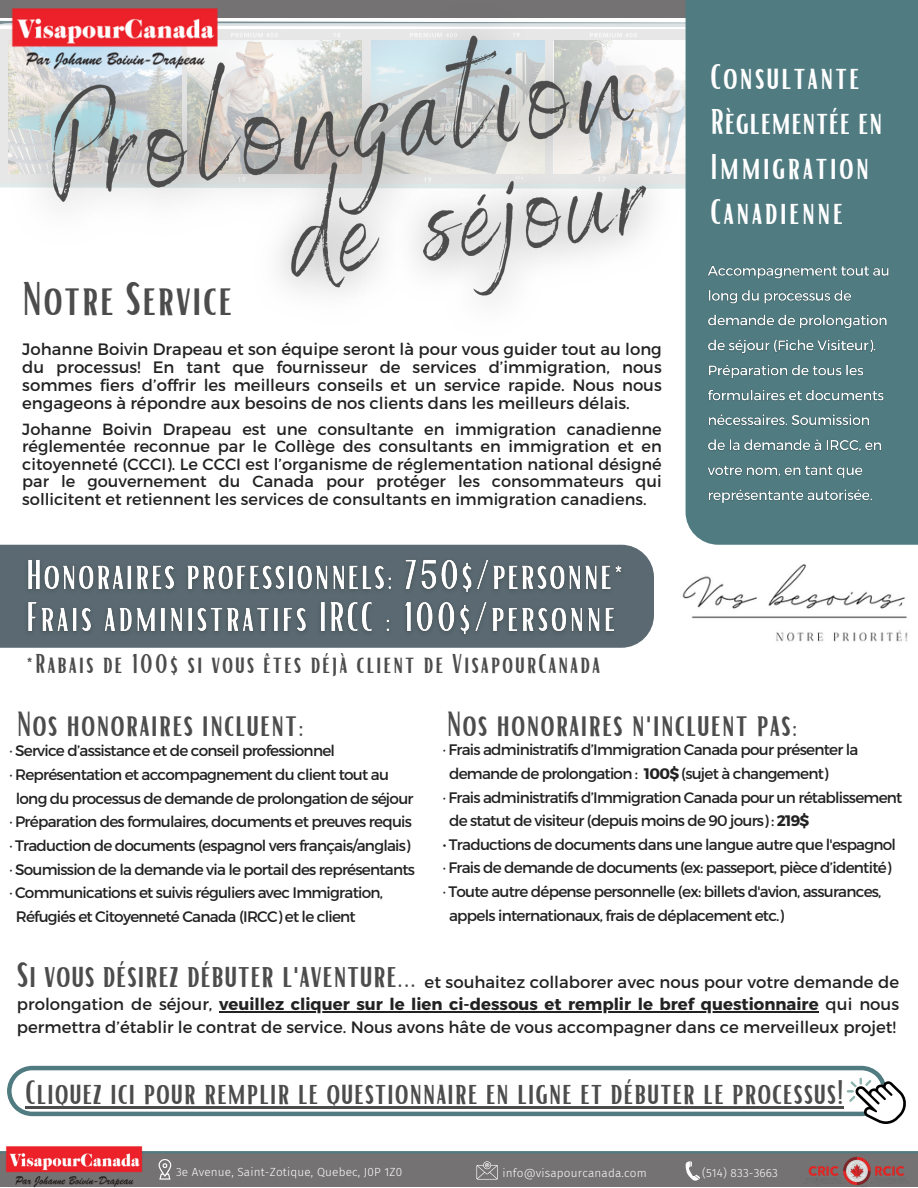
<style>
.page{position:relative;width:918px;height:1188px;background:#fff}
.page>*{position:absolute;margin:0;border:0;box-sizing:border-box;transform-origin:0 0}
.t1{font:46.05px "Bright";letter-spacing:.03em;color:#4c4c4c}
.t2{font:34.8px/45px "Bright";letter-spacing:.05em;color:#fff}
.t3{font:34.5px "Bright";letter-spacing:.015em;color:#4c4c4c}
.t4{font:34.05px "Bright";letter-spacing:.03em;color:#4c4c4c}
.t5{font:33px "Bright";letter-spacing:.025em;color:#4c4c4c}
.t6{font:26.55px "Bright";letter-spacing:.07em;color:#4c4c4c}
.t7{font:16.5px/18.1px "Montserrat";color:#222;text-align:justify}
.t8{font:16.2px/17.5px "Montserrat";color:#222;text-align:justify}
.t9{font:15.3px "Montserrat";letter-spacing:-.05em;color:#222}
.t10{font:300 11.7px "Fira Sans";letter-spacing:.015em;color:#fff}
.t11{font:300 9.75px "Fira Sans";letter-spacing:.015em;color:#fff}
.s1{font-weight:700}
</style>
<div class="page">
<div style="left:0;top:1153px;width:918px;height:34px;background:#747272"></div>
<svg style="left:476px;top:1161px;width:22px;height:18px"></svg>
<svg style="left:686px;top:1161px;width:14px;height:20px"></svg>
<svg style="left:159px;top:1159px;width:12px;height:20px"></svg>
<img style="left:799px;top:1153px;width:114px;height:35px">
<hr style="left:0;top:1151px;width:918px;height:2px;background:#4f7b81">
<img style="left:2px;top:1146px;width:144px;height:42px">
<img style="left:0;top:0;width:686px;height:207px">
<img style="left:221px;top:68px;width:465px;height:316px">
<svg style="left:0;top:545px;width:654px;height:103px;background:#65737b"></svg>
<img style="left:19px;top:549px;width:611px;height:95px">
<div style="left:686px;top:0;width:232px;height:545px;background:#4f7b81"></div>
<img style="left:705px;top:263px;width:187px;height:243px">
<svg style="left:7px;top:1066px;width:876px;height:50px"></svg>
<hr style="left:26px;top:1107px;width:818px;height:2px;background:#4c4c4c">
<svg style="left:847px;top:1077px;width:59px;height:47px"></svg>
<hr style="left:219px;top:1011px;width:600px;height:1px;background:#222">
<img style="left:682px;top:565px;width:226px;height:77px">
<p class="t1" style="left:22px;top:269px;width:211px">Notre Service</p>
<h5 class="t7" style="left:22px;top:339px;width:641px">Johanne Boivin Drapeau et son équipe seront là pour vous guider tout au long du processus! En tant que fournisseur de services d’immigration, nous sommes fiers d’offrir les meilleurs conseils et un service rapide. Nous nous engageons à répondre aux besoins de nos clients dans les meilleurs délais.</h5>
<p class="t8" style="left:22px;top:419px;width:641px">Johanne Boivin Drapeau est une consultante en immigration canadienne réglementée reconnue par le Collège des consultants en immigration et en citoyenneté (CCCI). Le CCCI est l’organisme de réglementation national désigné par le gouvernement du Canada pour protéger les consommateurs qui sollicitent et retiennent les services de consultants en immigration canadiens.</p>
<p class="t2" style="left:711px;top:52px;width:173px">Consultante<br>Règlementée en<br>Immigration<br>Canadienne</p>
<p class="t6" style="left:26px;top:646px;width:576px">*Rabais de 100$ si vous êtes déjà client de VisapourCanada</p>
<p class="t4" style="left:17px;top:702px;width:288px">Nos honoraires incluent:</p>
<p class="t9" style="left:9px;top:741px;width:327px">· Service d’assistance et de conseil professionnel</p>
<p class="t9" style="left:9px;top:765px;width:381px">· Représentation et accompagnement du client tout au</p>
<p class="t9" style="left:16px;top:788px;width:399px">long du processus de demande de prolongation de séjour</p>
<p class="t9" style="left:9px;top:812px;width:404px">· Préparation des formulaires, documents et preuves requis</p>
<p class="t9" style="left:9px;top:836px;width:403px">· Traduction de documents (espagnol vers français/anglais)</p>
<h5 class="t9" style="left:9px;top:859px;width:407px">· Soumission de la demande via le portail des représentants</h5>
<p class="t9" style="left:9px;top:883px;width:375px">· Communications et suivis réguliers avec Immigration,</p>
<p class="t9" style="left:16px;top:906px;width:342px">Réfugiés et Citoyenneté Canada (IRCC) et le client</p>
<p class="t4" style="left:447px;top:702px;width:352px">Nos honoraires n'incluent pas:</p>
<p class="t9" style="left:443px;top:740px;width:417px">· Frais administratifs d’Immigration Canada pour présenter la</p>
<p class="t9" style="left:449px;top:764px;width:381px">demande de prolongation : <span class="s1">100$</span> (sujet à changement)</p>
<p class="t9" style="left:443px;top:787px;width:461px">· Frais administratifs d’Immigration Canada pour un rétablissement</p>
<p class="t9" style="left:449px;top:811px;width:362px">de statut de visiteur (depuis moins de 90 jours) : <span class="s1">219$</span></p>
<p class="t9" style="left:443px;top:834px;width:455px"><span class="s1">·</span> Traductions de documents dans une langue autre que l'espagnol</p>
<h5 class="t9" style="left:443px;top:858px;width:450px">· Frais de demande de documents (ex: passeport, pièce d’identité)</h5>
<p class="t9" style="left:443px;top:882px;width:440px">· Toute autre dépense personnelle (ex: billets d'avion, assurances,</p>
<h5 class="t9" style="left:449px;top:905px;width:336px">appels internationaux, frais de déplacement etc.)</h5>
<p class="t3" style="left:17px;top:952px;width:401px">Si vous désirez débuter l'aventure...</p>
<p class="t7" style="left:17px;top:970px;width:884px;line-height:22.5px;text-align:right">et souhaitez collaborer avec nous pour votre demande de<br>prolongation de séjour, <span class="s1">veuillez cliquer sur le lien ci-dessous et remplir le bref questionnaire</span> qui nous</p>
<p class="t7" style="left:17px;top:1017px;width:881px">permettra d’établir le contrat de service. Nous avons hâte de vous accompagner dans ce merveilleux projet!</p>
<p class="t5" style="left:26px;top:1071px;width:820px">Cliquez ici pour remplir le questionnaire en ligne et débuter le processus!</p>
<p class="t10" style="left:176px;top:1165px;width:228px">3e Avenue, Saint-Zotique, Quebec, J0P 1Z0</p>
<p class="t11" style="left:314px;top:1166px;width:121px">info@visapourcanada.com</p>
<h6 class="t10" style="left:502px;top:1166px;width:146px">info@visapourcanada.com</h6>
<p class="t10" style="left:702px;top:1166px;width:77px">(514) 833-3663</p>
</div>
